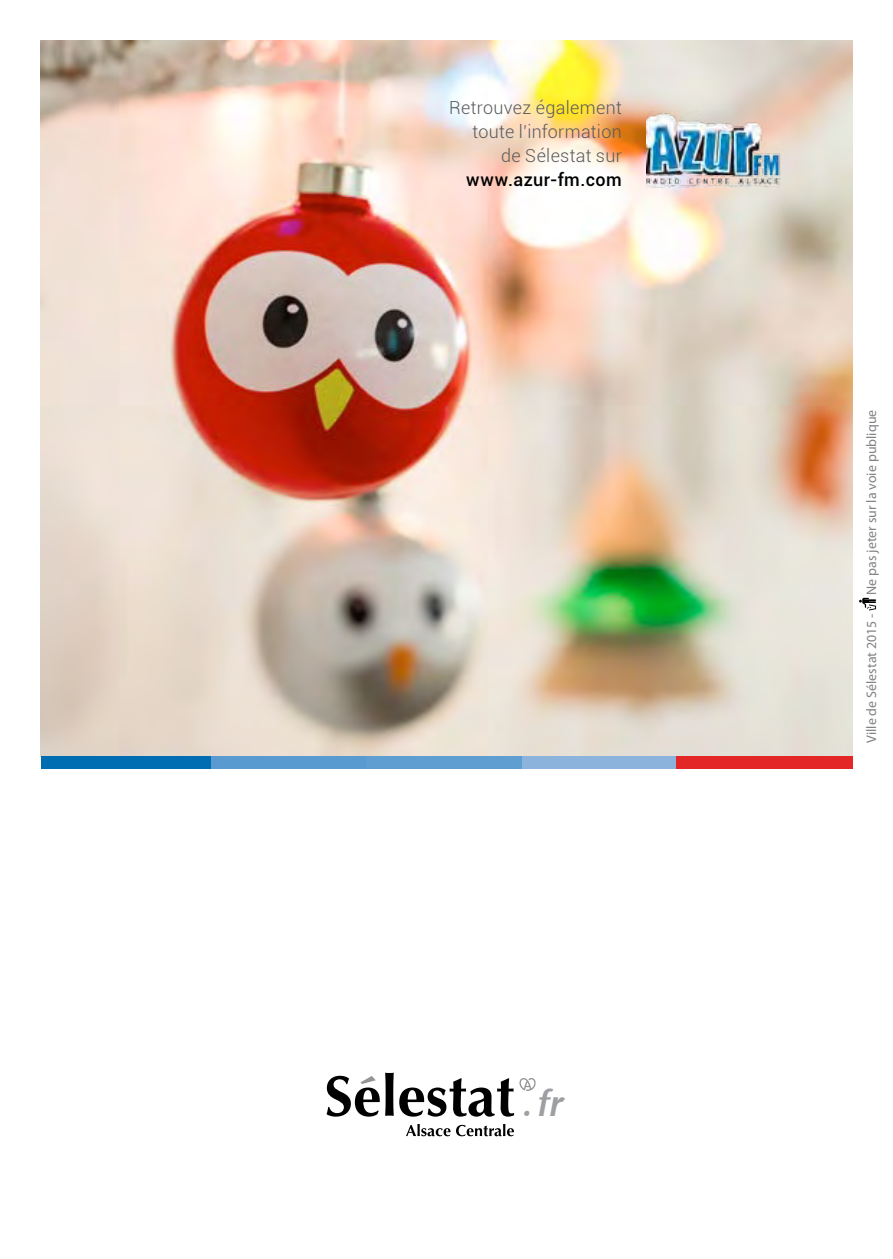
<style>
.page{position:relative;width:893px;height:1259px;background:#fff}
.page>*{position:absolute;margin:0;border:0;box-sizing:border-box;transform-origin:0 0}
.t1{font:37.5px "Stone Sans Sem ITCTT Semi Ita";color:#9d9fa2}
.t2{font:300 18px "Roboto";letter-spacing:.02em;color:#58595b}
.t3{font:500 18px "Roboto";letter-spacing:.03em;color:#000}
.t4{font:13.8px "Myriad Pro";color:#808285}
</style>
<div class="page">
<img style="left:41px;top:40px;width:811px;height:716px">
<svg style="left:327px;top:1072px;width:209px;height:44px"></svg>
<svg style="left:406px;top:1124px;width:44px;height:12px"></svg>
<svg style="left:456px;top:1124px;width:58px;height:12px"></svg>
<svg style="left:859px;top:598px;width:17px;height:12px"></svg>
<div style="left:41px;top:756px;width:172px;height:12px;background:#006cb1"></div>
<div style="left:521px;top:756px;width:155px;height:12px;background:#8cb3dc"></div>
<div style="left:212px;top:756px;width:155px;height:12px;background:#599bd0"></div>
<div style="left:366px;top:756px;width:156px;height:12px;background:#5f9ed0"></div>
<div style="left:676px;top:756px;width:176px;height:12px;background:#e32726"></div>
<img style="left:646px;top:111px;width:141px;height:77px">
<p class="t2" style="left:449px;top:95px;width:174px">Retrouvez également</p>
<p class="t2" style="left:473px;top:119px;width:151px">toute l’information</p>
<p class="t2" style="left:501px;top:143px;width:122px">de Sélestat sur</p>
<p class="t3" style="left:466px;top:167px;width:157px">www.azur-fm.com</p>
<p class="t1" style="left:523px;top:1080px;width:42px">.fr</p>
<p class="t4" style="left:863px;top:595px;width:186px;rotate:-90deg">Ne pas jeter sur la voie publique</p>
<p class="t4" style="left:863px;top:743px;width:131px;rotate:-90deg">Ville de Sélestat 2015 -</p>
</div>
